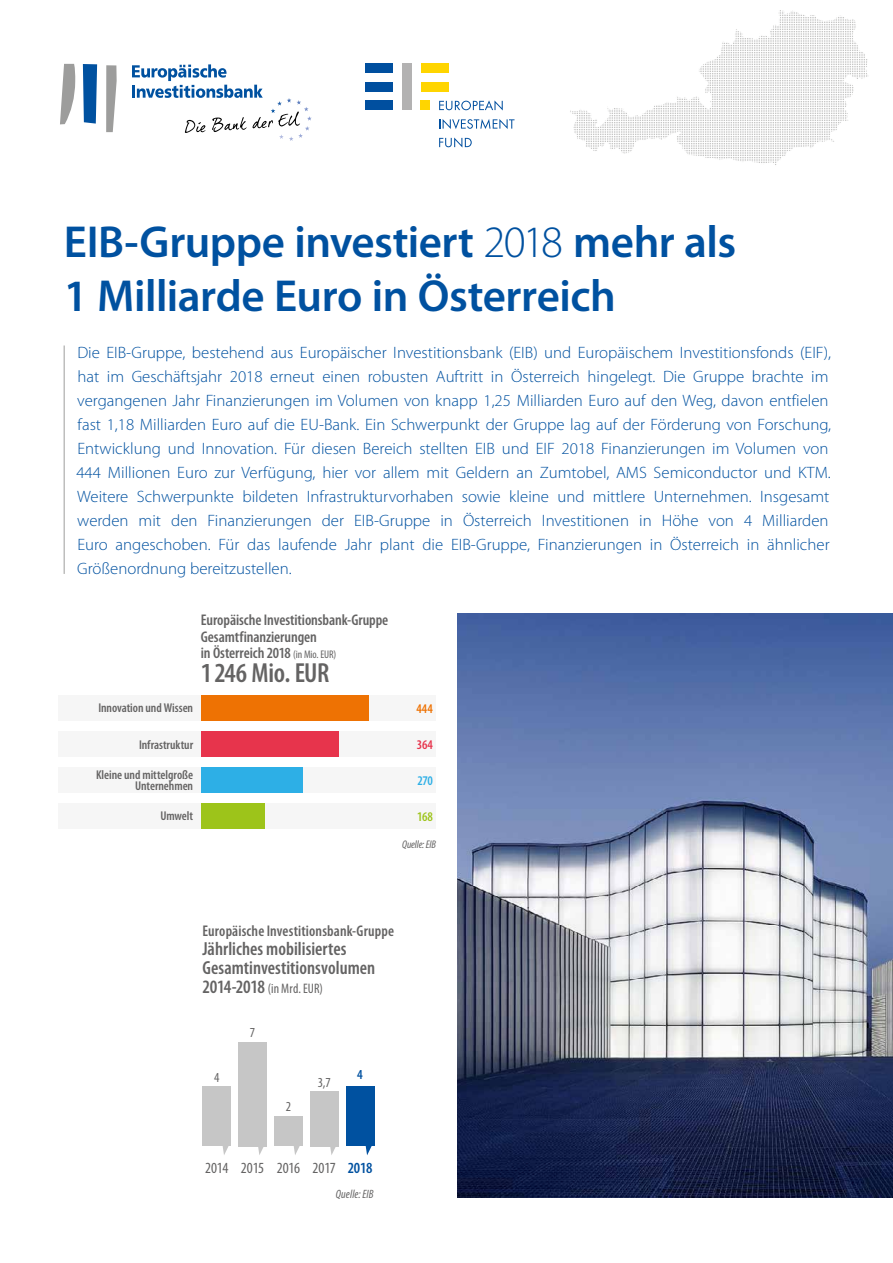
<style>
.page{position:relative;width:893px;height:1263px;background:#fff}
.page>*{position:absolute;margin:0;border:0;box-sizing:border-box;transform-origin:0 0}
.t1{font:600 45px/53.6px "Myriad Pro";letter-spacing:-.01em;color:#0051a0}
.t2{font:600 condensed 27.75px "Myriad Pro";letter-spacing:-.015em;color:#646363}
.t3{font:600 condensed 19.05px/19px "Myriad Pro";letter-spacing:.005em;color:#646363}
.t4{font:300 16.5px/24px "Myriad Pro";color:#0051a0}
.t5{font:600 condensed 15.6px "Myriad Pro";letter-spacing:.01em;color:#646363}
.t6{font:condensed 15.6px "Myriad Pro";letter-spacing:-.015em;color:#646363}
.t7{font:600 condensed 15.45px/17.1px "Myriad Pro";letter-spacing:-.005em;color:#646363}
.t8{font:condensed 13.8px "Myriad Pro";letter-spacing:.01em;color:#646363}
.t9{font:600 condensed 13.8px "Myriad Pro";color:#0051a0}
.t10{font:600 condensed 13.35px "Myriad Pro";color:#2dafe6}
.t11{font:600 condensed 13.35px "Myriad Pro";color:#e7344c}
.t12{font:600 condensed 13.35px "Myriad Pro";color:#ee7203}
.t13{font:600 condensed 13.35px "Myriad Pro";color:#9dc41a}
.t14{font:600 condensed 12.75px/11.1px "Myriad Pro";letter-spacing:-.005em;color:#646363;text-align:right}
.t15{font:italic condensed 12.15px "Myriad Pro";letter-spacing:.015em;color:#646363}
.t16{font:italic condensed 11.1px "Myriad Pro";letter-spacing:-.01em;color:#646363}
.s1{font-weight:300}
.s2{font-weight:400;font-size:11.1px}
.s3{font-weight:600;font-size:19.05px}
.s4{font-weight:600;color:#0051a0}
</style>
<div class="page">
<hr style="left:64px;top:345px;width:1px;height:229px;background:#9d9d9c">
<svg style="left:60px;top:64px;width:15px;height:60px"></svg>
<svg style="left:83px;top:64px;width:14px;height:60px"></svg>
<svg style="left:106px;top:65px;width:11px;height:67px"></svg>
<svg style="left:132px;top:64px;width:180px;height:77px"></svg>
<svg style="left:570px;top:10px;width:298px;height:155px"></svg>
<div style="left:58px;top:696px;width:378px;height:25px;background:#f6f6f6"></div>
<div style="left:58px;top:732px;width:378px;height:25px;background:#f6f6f6"></div>
<div style="left:58px;top:767px;width:378px;height:26px;background:#f6f6f6"></div>
<div style="left:58px;top:803px;width:378px;height:25px;background:#f6f6f6"></div>
<div style="left:201px;top:803px;width:63px;height:25px;background:#9dc41a"></div>
<div style="left:201px;top:767px;width:102px;height:26px;background:#2dafe6"></div>
<div style="left:201px;top:732px;width:137px;height:25px;background:#e7344c"></div>
<div style="left:201px;top:696px;width:167px;height:25px;background:#ee7203"></div>
<img style="left:457px;top:614px;width:436px;height:584px">
<div style="left:202px;top:1086px;width:29px;height:60px;background:#c6c6c6"></div>
<div style="left:238px;top:1042px;width:29px;height:104px;background:#c6c6c6"></div>
<div style="left:274px;top:1116px;width:29px;height:30px;background:#c6c6c6"></div>
<div style="left:310px;top:1091px;width:29px;height:55px;background:#c6c6c6"></div>
<div style="left:346px;top:1086px;width:28px;height:60px;background:#0051a0"></div>
<svg style="left:222px;top:1146px;width:7px;height:9px"></svg>
<svg style="left:239px;top:1146px;width:27px;height:9px"></svg>
<svg style="left:293px;top:1146px;width:7px;height:9px"></svg>
<svg style="left:311px;top:1146px;width:27px;height:9px"></svg>
<svg style="left:365px;top:1146px;width:7px;height:9px"></svg>
<div style="left:365px;top:64px;width:28px;height:9px;background:#004f9f"></div>
<div style="left:402px;top:64px;width:9px;height:46px;background:#b3b2b2"></div>
<div style="left:421px;top:101px;width:9px;height:9px;background:#ffd500"></div>
<div style="left:365px;top:82px;width:28px;height:10px;background:#004f9f"></div>
<div style="left:421px;top:64px;width:27px;height:9px;background:#ffd500"></div>
<div style="left:421px;top:82px;width:27px;height:10px;background:#ffd500"></div>
<div style="left:365px;top:101px;width:28px;height:9px;background:#004f9f"></div>
<svg style="left:439px;top:100px;width:64px;height:10px"></svg>
<svg style="left:439px;top:119px;width:75px;height:10px"></svg>
<svg style="left:439px;top:137px;width:33px;height:11px"></svg>
<h1 class="t1" style="left:64px;top:216px;width:674px">EIB-Gruppe investiert <span class="s1">2018</span> mehr als<br>1 Milliarde Euro in Österreich</h1>
<p class="t4" style="left:76px;top:341px;width:756px">Die EIB-Gruppe, bestehend aus Europäischer Investitionsbank (EIB) und Europäischem Investitionsfonds (EIF), hat im Geschäftsjahr 2018 erneut einen robusten Auftritt in Österreich hingelegt. Die Gruppe brachte im vergangenen Jahr Finanzierungen im Volumen von knapp 1,25 Milliarden Euro auf den Weg, davon entfielen fast 1,18 Milliarden Euro auf die EU-Bank. Ein Schwerpunkt der Gruppe lag auf der Förderung von Forschung, Entwicklung und Innovation. Für diesen Bereich stellten EIB und EIF 2018 Finanzierungen im Volumen von 444 Millionen Euro zur Verfügung, hier vor allem mit Geldern an Zumtobel, AMS Semiconductor und KTM.<br>Weitere Schwerpunkte bildeten Infrastrukturvorhaben sowie kleine und mittlere Unternehmen. Insgesamt werden mit den Finanzierungen der EIB-Gruppe in Österreich Investitionen in Höhe von 4 Milliarden Euro angeschoben. Für das laufende Jahr plant die EIB-Gruppe, Finanzierungen in Österreich in ähnlicher Größenordnung bereitzustellen.</p>
<p class="t7" style="left:201px;top:612px;width:189px">Europäische Investitionsbank-Gruppe<br>Gesamtfinanzierungen</p>
<p class="t7" style="left:201px;top:644px;width:137px">in Österreich 2018 <span class="s2">(in Mio. EUR)</span></p>
<h2 class="t2" style="left:201px;top:658px;width:130px">1 246 Mio. EUR</h2>
<p class="t14" style="left:98px;top:703px;width:96px">Innovation und Wissen</p>
<p class="t14" style="left:139px;top:739px;width:56px">Infrastruktur</p>
<p class="t14" style="left:96px;top:769px;width:99px">Kleine und mittelgroße<br>Unternehmen</p>
<p class="t12" style="left:416px;top:702px;width:18px">444</p>
<p class="t11" style="left:417px;top:737px;width:18px">364</p>
<p class="t10" style="left:417px;top:773px;width:17px">270</p>
<p class="t14" style="left:160px;top:811px;width:34px">Umwelt</p>
<p class="t13" style="left:417px;top:809px;width:17px">168</p>
<p class="t16" style="left:402px;top:838px;width:35px">Quelle: EIB</p>
<p class="t5" style="left:202px;top:922px;width:193px">Europäische Investitionsbank-Gruppe</p>
<p class="t3" style="left:202px;top:939px;width:174px">Jährliches mobilisiertes<br>Gesamtinvestitionsvolumen</p>
<p class="t8" style="left:202px;top:981px;width:122px"><span class="s3">2014-2018</span> (in Mrd. EUR)</p>
<p class="t8" style="left:214px;top:1070px;width:7px">4</p>
<p class="t8" style="left:250px;top:1025px;width:7px">7</p>
<p class="t8" style="left:286px;top:1099px;width:7px">2</p>
<p class="t8" style="left:318px;top:1075px;width:15px">3,7</p>
<p class="t9" style="left:357px;top:1066px;width:7px">4</p>
<p class="t6" style="left:205px;top:1159px;width:169px">2014 2015 2016 2017 <span class="s4">2018</span></p>
<p class="t15" style="left:336px;top:1187px;width:39px">Quelle: EIB</p>
</div>
